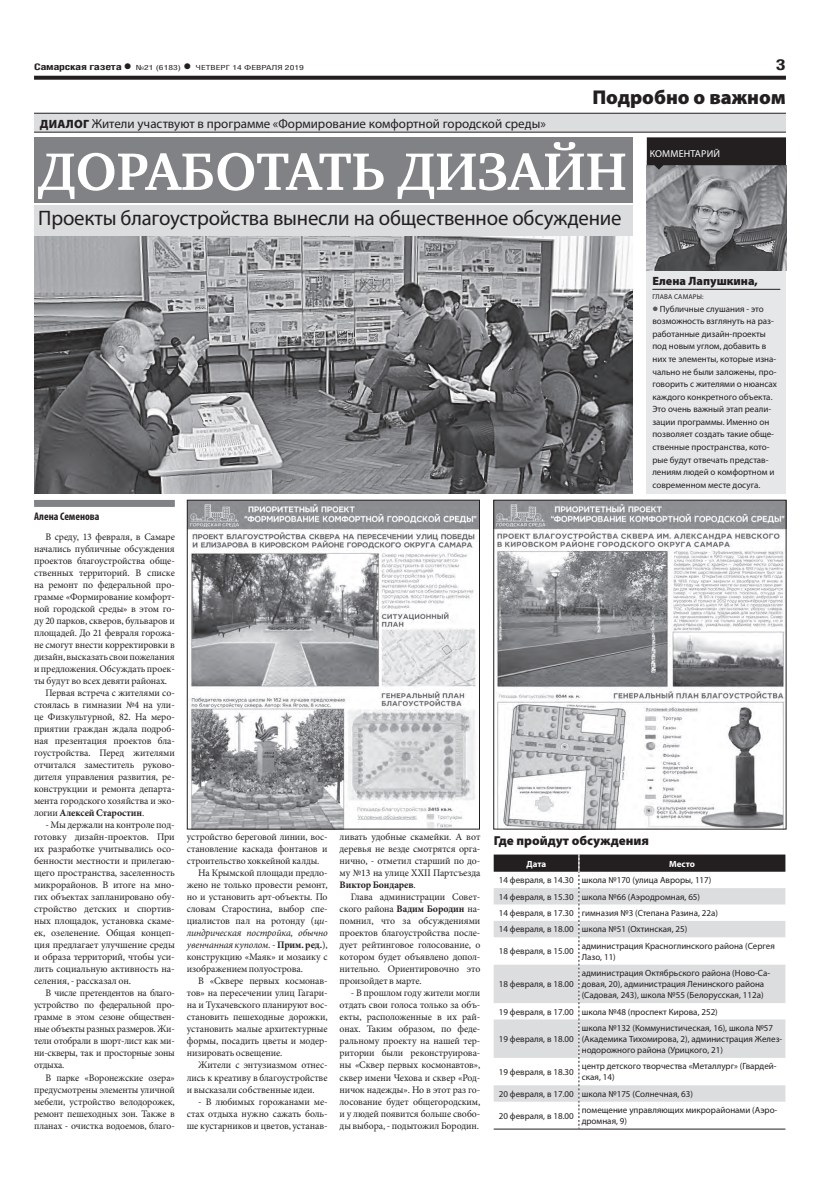
<style>
.page{position:relative;width:820px;height:1191px;background:#fff}
.page>*{position:absolute;margin:0;border:0;box-sizing:border-box;transform-origin:0 0}
.заголовок{font:700 54px "Charter C";color:#fff}
.подзаголовок{font:21px "Myriad Pro";letter-spacing:-.01em;color:#231f20}
.рубрика{font:900 20px "Myriad Pro";color:#231f20}
.t1{font:700 15px "Helios Cond";color:#231f20;scale:1.4 1}
.надзаголовок{font:13px "Myriad Pro";color:#231f20}
.допблок_подзаголовок{font:900 13px "Myriad Pro";color:#231f20}
.мнение_имя{font:900 12px "Myriad Pro";color:#231f20}
.автор_чб{font:700 condensed 11px "Myriad Pro";color:#231f20}
.ОСНОВНОЙ{font:10px/12px "Minion Pro";letter-spacing:-.01em;color:#231f20;text-align:justify}
.t2{font:10px "Myriad Pro";letter-spacing:.02em;color:#fff}
.допблок_текст{font:9px/11px "Myriad Pro";color:#231f20}
.мнение_текст{font:9px/12.6px "Myriad Pro";color:#231f20}
.t3{font:700 9px "Helios Cond";letter-spacing:-.02em;color:#231f20;scale:1.4 1}
.допблок_текст-2{font:700 9px "Myriad Pro";color:#fff}
.t4{font:7px "Helios Cond";color:#231f20;scale:1.4 1}
.мнение_должность{font:7px "Myriad Pro";letter-spacing:.02em;color:#231f20}
.s1{font-size:16px}
.s2{font-weight:700;font-size:16px}
.s3{font-weight:900;font-size:12px}
.s4{font-weight:900;font-size:16px;color:#57585a}
.s5{font-weight:700}
.s6{font-style:italic}
</style>
<div class="page">
<svg style="left:34px;top:76px;width:751px;height:4px;background:#322f2f"></svg>
<div style="left:34px;top:500px;width:141px;height:7px;background:#808285"></div>
<div style="left:34px;top:113px;width:751px;height:19px;background:#dcdddf"></div>
<hr style="left:34px;top:113px;width:751px;height:1px;background:#231f20">
<hr style="left:34px;top:132px;width:751px;height:1px;background:#231f20">
<div style="left:646px;top:160px;width:139px;height:333px;background:#e6e7e9"></div>
<hr style="left:652px;top:289px;width:128px;height:1px;background:#231f20">
<img style="left:646px;top:170px;width:139px;height:100px">
<svg style="left:646px;top:137px;width:139px;height:33px;background:#353234"></svg>
<div style="left:34px;top:137px;width:598px;height:66px;background:#808285"></div>
<div style="left:34px;top:205px;width:598px;height:32px;background:#dcdddf"></div>
<img style="left:34px;top:237px;width:598px;height:256px">
<img style="left:189px;top:502px;width:288px;height:325px">
<div style="left:187px;top:500px;width:292px;height:329px;border:1px solid #231f20"></div>
<img style="left:495px;top:502px;width:289px;height:325px">
<div style="left:493px;top:500px;width:293px;height:329px;border:1px solid #231f20"></div>
<hr style="left:493px;top:1128px;width:85px;height:1px;background:#231f20">
<hr style="left:578px;top:1128px;width:207px;height:1px;background:#231f20">
<svg style="left:493px;top:854px;width:292px;height:274px"></svg>
<p class="t3" style="left:34px;top:61px;width:71px">Самарская газета<span class="s1">•</span></p>
<p class="t4" style="left:136px;top:63px;width:121px">№21 (6183) <span class="s2">•</span> ЧЕТВЕРГ 14 ФЕВРАЛЯ 2019</p>
<p class="t1" style="left:775px;top:55px;width:9px">3</p>
<p class="надзаголовок" style="left:40px;top:115px;width:507px"><span class="s3">ДИАЛОГ</span> Жители участвуют в программе «Формирование комфортной городской среды»</p>
<p class="рубрика" style="left:592px;top:85px;width:195px">Подробно о важном</p>
<p class="заголовок" style="left:38px;top:142px;width:590px">ДОРАБОТАТЬ ДИЗАЙН</p>
<p class="подзаголовок" style="left:38px;top:205px;width:584px">Проекты благоустройства вынесли на общественное обсуждение</p>
<p class="t2" style="left:649px;top:148px;width:72px">КОММЕНТАРИЙ</p>
<p class="мнение_имя" style="left:652px;top:274px;width:107px">Елена Лапушкина,</p>
<p class="мнение_должность" style="left:652px;top:292px;width:52px">ГЛАВА САМАРЫ:</p>
<p class="мнение_текст" style="left:652px;top:302px;width:126px"><span class="s4">•</span> Публичные слушания - это возможность взглянуть на раз&shy;работанные дизайн-проекты под новым углом, добавить в них те элементы, которые изна&shy;чально не были заложены, про&shy;говорить с жителями о нюансах каждого конкретного объекта.<br>Это очень важный этап реали&shy;зации программы. Именно он позволяет создать такие обще&shy;ственные пространства, кото&shy;рые будут отвечать представ&shy;лениям людей о комфортном и современном месте досуга.</p>
<p class="автор_чб" style="left:34px;top:510px;width:67px">Алена Семенова</p>
<p class="ОСНОВНОЙ" style="left:34px;top:531px;width:142px;text-indent:11px">В среду, 13 февраля, в Самаре начались публичные обсуждения проектов благоустройства обще&shy;ственных территорий. В списке на ремонт по федеральной про&shy;грамме «Формирование комфорт&shy;ной городской среды» в этом го&shy;ду 20 парков, скверов, бульваров и площадей. До 21 февраля горожа&shy;не смогут внести корректировки в дизайн, высказать свои пожелания и предложения. Обсуждать проек&shy;ты будут во всех девяти районах.</p>
<p class="ОСНОВНОЙ" style="left:34px;top:687px;width:142px;text-indent:11px">Первая встреча с жителями со&shy;стоялась в гимназии №4 на ули&shy;це Физкультурной, 82. На меро&shy;приятии граждан ждала подроб&shy;ная презентация проектов бла&shy;гоустройства. Перед жителями отчитался заместитель руково&shy;дителя управления развития, ре&shy;конструкции и ремонта департа&shy;мента городского хозяйства и эко&shy;логии <span class="s5">Алексей Старостин</span>.</p>
<p class="ОСНОВНОЙ" style="left:34px;top:819px;width:142px;text-indent:11px">- Мы держали на контроле под&shy;готовку дизайн-проектов. При их разработке учитывались осо&shy;бенности местности и прилегаю&shy;щего пространства, заселенность микрорайонов. В итоге на мно&shy;гих объектах запланировано обу&shy;стройство детских и спортив&shy;ных площадок, установка скаме&shy;ек, озеленение. Общая концеп&shy;ция предлагает улучшение среды и образа территорий, чтобы уси&shy;лить социальную активность на&shy;селения, - рассказал он.</p>
<p class="ОСНОВНОЙ" style="left:34px;top:987px;width:142px;text-indent:11px">В числе претендентов на благо&shy;устройство по федеральной про&shy;грамме в этом сезоне обществен&shy;ные объекты разных размеров. Жи&shy;тели отобрали в шорт-лист как ми&shy;ни-скверы, так и просторные зоны отдыха.</p>
<p class="ОСНОВНОЙ" style="left:34px;top:1071px;width:142px;text-indent:11px">В парке «Воронежские озера» предусмотрены элементы уличной мебели, устройство велодорожек, ремонт пешеходных зон. Также в планах - очистка водоемов, благо-</p>
<p class="ОСНОВНОЙ" style="left:187px;top:831px;width:142px">устройство береговой линии, вос&shy;становление каскада фонтанов и строительство хоккейной калды.</p>
<p class="ОСНОВНОЙ" style="left:187px;top:867px;width:142px;text-indent:11px">На Крымской площади предло&shy;жено не только провести ремонт, но и установить арт-объекты. По словам Старостина, выбор спе&shy;циалистов пал на ротонду (<span class="s6">ци&shy;линдрическая постройка, обычно увенчанная куполом.</span> - <span class="s5">Прим. ред.</span>), конструкцию «Маяк» и мозаику с изображением полуострова.</p>
<p class="ОСНОВНОЙ" style="left:187px;top:975px;width:142px;text-indent:11px">В «Сквере первых космонав&shy;тов» на пересечении улиц Гагари&shy;на и Тухачевского планируют вос&shy;становить пешеходные дорожки, установить малые архитектурные формы, посадить цветы и модер&shy;низировать освещение.</p>
<p class="ОСНОВНОЙ" style="left:187px;top:1059px;width:142px;text-indent:11px">Жители с энтузиазмом отнес&shy;лись к креативу в благоустройстве и высказали собственные идеи.</p>
<p class="ОСНОВНОЙ" style="left:187px;top:1095px;width:142px;text-indent:11px">- В любимых горожанами ме&shy;стах отдыха нужно сажать боль&shy;ше кустарников и цветов, устанав-</p>
<p class="ОСНОВНОЙ" style="left:339px;top:831px;width:142px">ливать удобные скамейки. А вот деревья не везде смотрятся орга&shy;нично, - отметил старший по до&shy;му №13 на улице XXII Партсъезда <span class="s5">Виктор Бондарев</span>.</p>
<p class="ОСНОВНОЙ" style="left:339px;top:891px;width:142px;text-indent:11px">Глава администрации Совет&shy;ского района <span class="s5">Вадим Бородин</span> на&shy;помнил, что за обсуждениями проектов благоустройства после&shy;дует рейтинговое голосование, о котором будет объявлено допол&shy;нительно. Ориентировочно это произойдет в марте.</p>
<p class="ОСНОВНОЙ" style="left:339px;top:987px;width:142px;text-indent:11px">- В прошлом году жители могли отдать свои голоса только за объ&shy;екты, расположенные в их рай&shy;онах. Таким образом, по феде&shy;ральному проекту на нашей тер&shy;ритории были реконструирова&shy;ны «Сквер первых космонавтов», сквер имени Чехова и сквер «Род&shy;ничок надежды». Но в этот раз го&shy;лосование будет общегородским, и у людей появится больше свобо&shy;ды выбора, - подытожил Бородин.</p>
<p class="допблок_подзаголовок" style="left:493px;top:833px;width:157px">Где пройдут обсуждения</p>
<p class="допблок_текст-2" style="left:526px;top:857px;width:21px">Дата</p>
<p class="допблок_текст-2" style="left:669px;top:857px;width:27px">Место</p>
<p class="допблок_текст" style="left:498px;top:874px;width:77px">14 февраля, в 14.30</p>
<p class="допблок_текст" style="left:581px;top:874px;width:131px">школа №170 (улица Авроры, 117)</p>
<p class="допблок_текст" style="left:498px;top:891px;width:77px">14 февраля, в 15.30</p>
<p class="допблок_текст" style="left:581px;top:891px;width:120px">школа №66 (Аэродромная, 65)</p>
<p class="допблок_текст" style="left:498px;top:907px;width:77px">14 февраля, в 17.30</p>
<p class="допблок_текст" style="left:581px;top:907px;width:138px">гимназия №3 (Степана Разина, 22a)</p>
<p class="допблок_текст" style="left:498px;top:923px;width:77px">14 февраля, в 18.00</p>
<p class="допблок_текст" style="left:581px;top:923px;width:107px">школа №51 (Охтинская, 25)</p>
<p class="допблок_текст" style="left:498px;top:945px;width:77px">18 февраля, в 15.00</p>
<p class="допблок_текст" style="left:581px;top:940px;width:194px">администрация Красноглинского района (Сергея<br>Лазо, 11)</p>
<p class="допблок_текст" style="left:498px;top:978px;width:77px">18 февраля, в 18.00</p>
<p class="допблок_текст" style="left:581px;top:967px;width:190px">администрация Октябрьского района (Ново-Са&shy;довая, 20), администрация Ленинского района (Садовая, 243), школа №55 (Белорусская, 112a)</p>
<p class="допблок_текст" style="left:498px;top:1006px;width:77px">19 февраля, в 17.00</p>
<p class="допблок_текст" style="left:581px;top:1006px;width:137px">школа №48 (проспект Кирова, 252)</p>
<p class="допблок_текст" style="left:498px;top:1033px;width:77px">19 февраля, в 18.00</p>
<p class="допблок_текст" style="left:581px;top:1022px;width:202px">школа №132 (Коммунистическая, 16), школа №57 (Академика Тихомирова, 2), администрация Желез&shy;нодорожного района (Урицкого, 21)</p>
<p class="допблок_текст" style="left:498px;top:1066px;width:77px">19 февраля, в 18.30</p>
<p class="допблок_текст" style="left:581px;top:1060px;width:196px">центр детского творчества «Металлург» (Гвардей&shy;ская, 14)</p>
<p class="допблок_текст" style="left:498px;top:1088px;width:77px">20 февраля, в 17.00</p>
<p class="допблок_текст" style="left:581px;top:1088px;width:113px">школа №175 (Солнечная, 63)</p>
<p class="допблок_текст" style="left:498px;top:1110px;width:77px">20 февраля, в 18.00</p>
<p class="допблок_текст" style="left:581px;top:1104px;width:197px">помещение управляющих микрорайонами (Аэро&shy;дромная, 9)</p>
</div>
